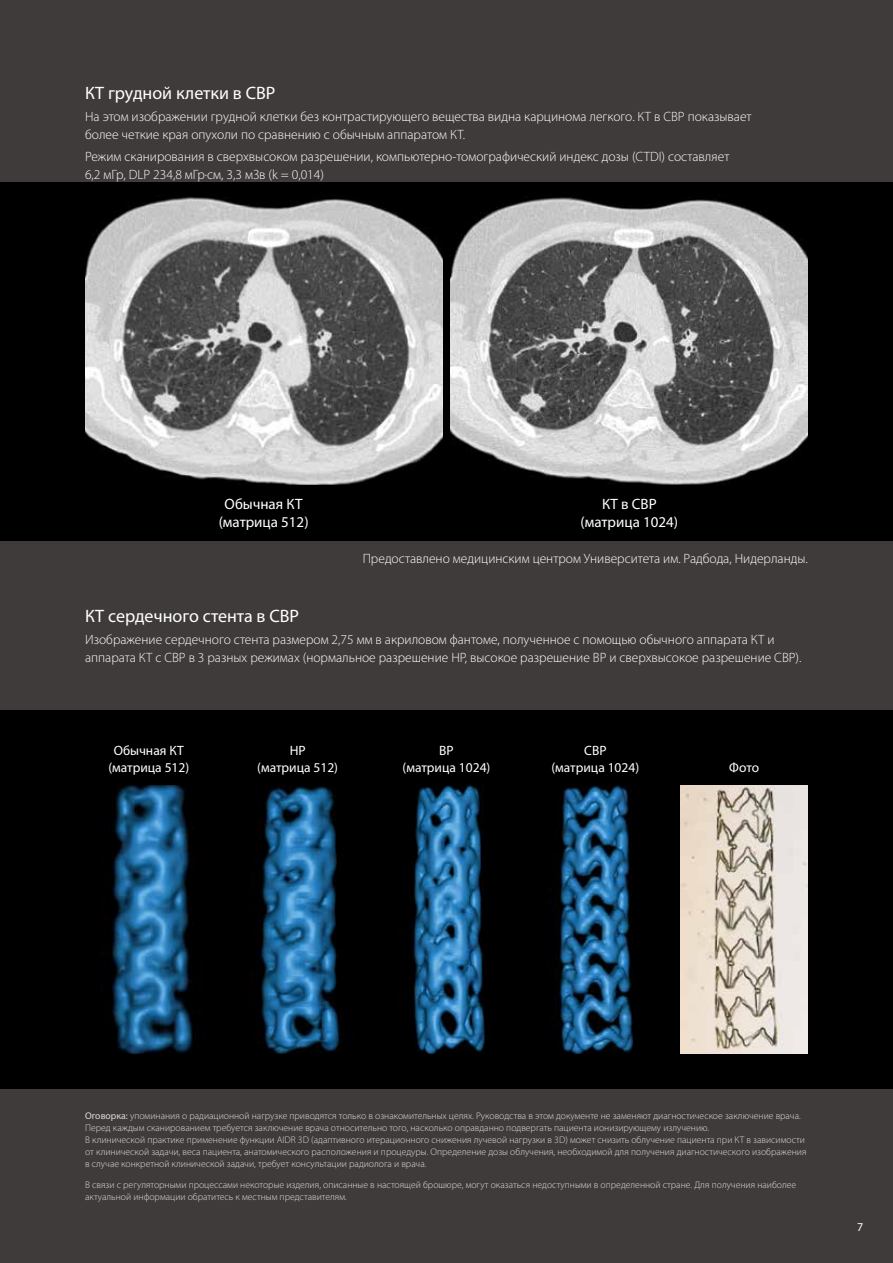
<style>
.page{position:relative;width:893px;height:1263px;background:#3f3b3a}
.page>*{position:absolute;margin:0;border:0;box-sizing:border-box;transform-origin:0 0}
.t1{font:18px "Myriad Pro";color:#fff}
.t2{font:15px/18px "Myriad Pro";color:#fff;text-align:center}
.t3{font:300 13.5px/18px "Myriad Pro";color:#fff}
.t4{font:13.5px/16.2px "Myriad Pro";color:#fff;text-align:center}
.t5{font:12px "Myriad Pro";color:#fff}
.t6{font:300 9.75px/12px "Myriad Pro";color:#dcdddd}
.s1{font-weight:400}
</style>
<div class="page">
<div style="left:0;top:183px;width:893px;height:357px;background:#000"></div>
<div style="left:0;top:710px;width:893px;height:379px;background:#000"></div>
<img style="left:85px;top:196px;width:357px;height:289px">
<img style="left:451px;top:196px;width:357px;height:289px">
<img style="left:383px;top:786px;width:127px;height:267px">
<img style="left:234px;top:786px;width:127px;height:267px">
<img style="left:85px;top:786px;width:128px;height:267px">
<img style="left:531px;top:786px;width:128px;height:267px">
<img style="left:680px;top:786px;width:128px;height:267px">
<h1 class="t1" style="left:85px;top:81px;width:192px">КТ грудной клетки в СВР</h1>
<h3 class="t3" style="left:85px;top:107px;width:668px">На этом изображении грудной клетки без контрастирующего вещества видна карцинома легкого. КТ в СВР показывает более четкие края опухоли по сравнению с обычным аппаратом КТ.</h3>
<h3 class="t3" style="left:85px;top:147px;width:646px">Режим сканирования в сверхвысоком разрешении, компьютерно-томографический индекс дозы (CTDI) составляет<br>6,2 мГр, DLP 234,8 мГр·см, 3,3 мЗв (k = 0,014)</h3>
<h2 class="t2" style="left:219px;top:494px;width:91px">Обычная КТ (матрица 512)</h2>
<h2 class="t2" style="left:581px;top:494px;width:99px">КТ в СВР (матрица 1024)</h2>
<h3 class="t3" style="left:363px;top:549px;width:447px">Предоставлено медицинским центром Университета им. Радбода, Нидерланды.</h3>
<h1 class="t1" style="left:85px;top:604px;width:216px">КТ сердечного стента в СВР</h1>
<h3 class="t3" style="left:85px;top:630px;width:718px">Изображение сердечного стента размером 2,75 мм в акриловом фантоме, полученное с помощью обычного аппарата КТ и аппарата КТ с СВР в 3 разных режимах (нормальное разрешение НР, высокое разрешение ВР и сверхвысокое разрешение СВР).</h3>
<h3 class="t4" style="left:108px;top:742px;width:82px">Обычная КТ (матрица 512)</h3>
<h3 class="t4" style="left:257px;top:742px;width:82px">НР<br>(матрица 512)</h3>
<h3 class="t4" style="left:403px;top:742px;width:89px">ВР<br>(матрица 1024)</h3>
<h3 class="t4" style="left:551px;top:742px;width:89px">СВР<br>(матрица 1024)</h3>
<h3 class="t4" style="left:729px;top:759px;width:31px">Фото</h3>
<p class="t6" style="left:85px;top:1110px;width:723px"><span class="s1">Оговорка:</span> упоминания о радиационной нагрузке приводятся только в ознакомительных целях. Руководства в этом документе не заменяют диагностическое заключение врача.<br>Перед каждым сканированием требуется заключение врача относительно того, насколько оправданно подвергать пациента ионизирующему излучению.<br>В клинической практике применение функции AIDR 3D (адаптивного итерационного снижения лучевой нагрузки в 3D) может снизить облучение пациента при КТ в зависимости от клинической задачи, веса пациента, анатомического расположения и процедуры. Определение дозы облучения, необходимой для получения диагностического изображения в случае конкретной клинической задачи, требует консультации радиолога и врача.</p>
<p class="t6" style="left:85px;top:1178px;width:713px">В связи с регуляторными процессами некоторые изделия, описанные в настоящей брошюре, могут оказаться недоступными в определенной стране. Для получения наиболее актуальной информации обратитесь к местным представителям.</p>
<p class="t5" style="left:857px;top:1220px;width:8px">7</p>
</div>
